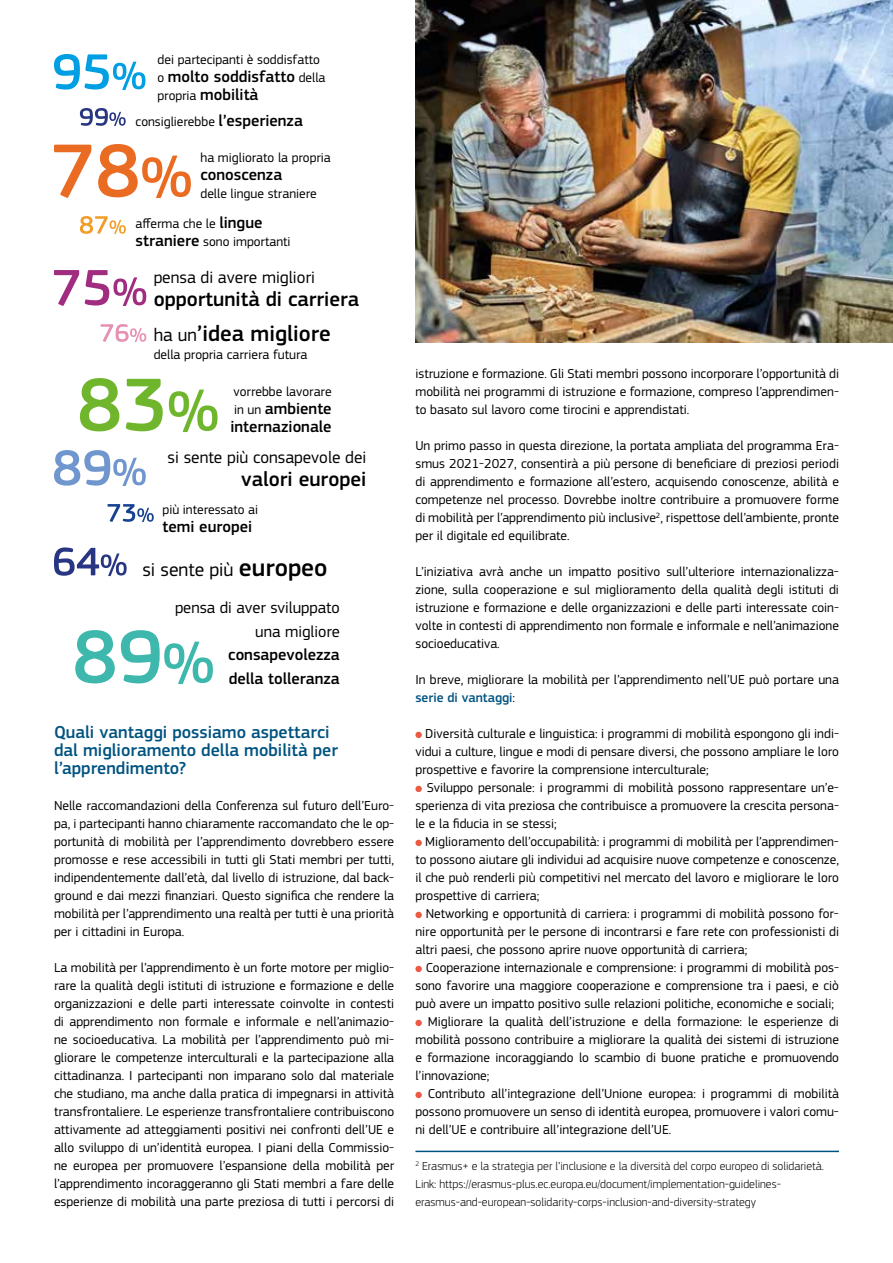
<style>
.page{position:relative;width:893px;height:1263px;background:#fff}
.page>*{position:absolute;margin:0;border:0;box-sizing:border-box;transform-origin:0 0}
.t1{font:500 22.8px "EC Square Sans Pro";color:#000}
.t2{font:500 21.15px "EC Square Sans Pro";color:#000}
.t3{font:19.5px "EC Square Sans Pro";color:#000}
.t4{font:500 18px/18px "EC Square Sans Pro";color:#005380}
.t5{font:17.25px "EC Square Sans Pro";color:#000}
.t6{font:500 16.5px/18px "EC Square Sans Pro";color:#000}
.t7{font:16.5px/23.7px "EC Square Sans Pro";color:#000;text-align:right}
.t8{font:13.5px/18px "EC Square Sans Pro";color:#000;text-align:justify}
.t9{font:300 12px/18px "EC Square Sans Pro";color:#000}
.s1{font-weight:400;font-size:13.5px}
.s2{font-weight:500;font-size:16.5px}
.s3{font-weight:400;font-size:18.75px}
.s4{font-weight:500;font-size:25.5px}
.s5{font-weight:500;color:#005380}
</style>
<div class="page">
<div style="left:415px;top:732px;width:7px;height:6px;background:#eb5a41;border-radius:50%"></div>
<div style="left:415px;top:786px;width:7px;height:6px;background:#eb5a41;border-radius:50%"></div>
<div style="left:415px;top:840px;width:7px;height:6px;background:#eb5a41;border-radius:50%"></div>
<div style="left:415px;top:912px;width:7px;height:6px;background:#eb5a41;border-radius:50%"></div>
<div style="left:415px;top:966px;width:7px;height:6px;background:#eb5a41;border-radius:50%"></div>
<div style="left:415px;top:1020px;width:7px;height:6px;background:#eb5a41;border-radius:50%"></div>
<div style="left:415px;top:1092px;width:7px;height:6px;background:#eb5a41;border-radius:50%"></div>
<img style="left:415px;top:0;width:478px;height:342px">
<hr style="left:415px;top:1151px;width:424px;height:1px;background:#005380">
<svg style="left:75px;top:630px;width:138px;height:54px"></svg>
<svg style="left:108px;top:504px;width:46px;height:18px"></svg>
<svg style="left:54px;top:450px;width:92px;height:36px"></svg>
<svg style="left:101px;top:324px;width:45px;height:18px"></svg>
<svg style="left:54px;top:270px;width:92px;height:36px"></svg>
<svg style="left:54px;top:144px;width:137px;height:54px"></svg>
<svg style="left:80px;top:108px;width:46px;height:18px"></svg>
<svg style="left:54px;top:54px;width:91px;height:36px"></svg>
<svg style="left:80px;top:216px;width:46px;height:18px"></svg>
<svg style="left:80px;top:378px;width:138px;height:54px"></svg>
<svg style="left:54px;top:547px;width:73px;height:29px"></svg>
<p class="t8" style="left:158px;top:51px;width:164px">dei partecipanti è soddisfatto</p>
<p class="t6" style="left:158px;top:68px;width:169px"><span class="s1">o</span> molto soddisfatto <span class="s1">della propria</span> mobilità</p>
<p class="t8" style="left:136px;top:113px;width:169px">consiglierebbe <span class="s2">l’esperienza</span></p>
<p class="t8" style="left:200px;top:149px;width:132px">ha migliorato la propria</p>
<p class="t6" style="left:200px;top:166px;width:83px">conoscenza</p>
<p class="t8" style="left:200px;top:185px;width:118px">delle lingue straniere</p>
<p class="t8" style="left:136px;top:215px;width:156px">afferma che le <span class="s2">lingue straniere</span> sono importanti</p>
<p class="t5" style="left:154px;top:267px;width:163px">pensa di avere migliori</p>
<h2 class="t2" style="left:154px;top:287px;width:207px">opportunità di carriera</h2>
<h1 class="t1" style="left:154px;top:320px;width:179px"><span class="s3">ha un</span>’idea migliore</h1>
<p class="t8" style="left:154px;top:346px;width:155px">della propria carriera futura</p>
<p class="t8" style="left:234px;top:383px;width:100px">vorrebbe lavorare</p>
<p class="t6" style="left:230px;top:400px;width:103px"><span class="s1">in un</span> ambiente internazionale</p>
<p class="t5" style="left:168px;top:447px;width:200px">si sente più consapevole dei</p>
<h2 class="t2" style="left:241px;top:467px;width:127px">valori europei</h2>
<p class="t8" style="left:163px;top:501px;width:97px">più interessato ai</p>
<p class="t6" style="left:163px;top:518px;width:91px">temi europei</p>
<h3 class="t3" style="left:142px;top:558px;width:187px">si sente più <span class="s4">europeo</span></h3>
<p class="t7" style="left:175px;top:596px;width:166px">pensa di aver sviluppato una migliore</p>
<p class="t6" style="left:228px;top:643px;width:113px;line-height:23.7px">consapevolezza della tolleranza</p>
<h3 class="t4" style="left:54px;top:723px;width:285px">Quali vantaggi possiamo aspettarci dal miglioramento della mobilità per l’apprendimento?</h3>
<p class="t8" style="left:54px;top:797px;width:342px">Nelle raccomandazioni della Conferenza sul futuro dell’Euro&shy;pa, i partecipanti hanno chiaramente raccomandato che le op&shy;portunità di mobilità per l’apprendimento dovrebbero essere promosse e rese accessibili in tutti gli Stati membri per tutti, indipendentemente dall’età, dal livello di istruzione, dal back&shy;ground e dai mezzi finanziari. Questo significa che rendere la mobilità per l’apprendimento una realtà per tutti è una priorità per i cittadini in Europa.</p>
<p class="t8" style="left:54px;top:959px;width:342px">La mobilità per l’apprendimento è un forte motore per miglio&shy;rare la qualità degli istituti di istruzione e formazione e delle organizzazioni e delle parti interessate coinvolte in contesti di apprendimento non formale e informale e nell’animazio&shy;ne socioeducativa. La mobilità per l’apprendimento può mi&shy;gliorare le competenze interculturali e la partecipazione alla cittadinanza. I partecipanti non imparano solo dal materiale che studiano, ma anche dalla pratica di impegnarsi in attività transfrontaliere. Le esperienze transfrontaliere contribuiscono attivamente ad atteggiamenti positivi nei confronti dell’UE e allo sviluppo di un’identità europea. I piani della Commissio&shy;ne europea per promuovere l’espansione della mobilità per l’apprendimento incoraggeranno gli Stati membri a fare delle esperienze di mobilità una parte preziosa di tutti i percorsi di</p>
<p class="t8" style="left:415px;top:365px;width:425px">istruzione e formazione. Gli Stati membri possono incorporare l’opportunità di mobilità nei programmi di istruzione e formazione, compreso l’apprendimen&shy;to basato sul lavoro come tirocini e apprendistati.</p>
<p class="t8" style="left:415px;top:437px;width:425px">Un primo passo in questa direzione, la portata ampliata del programma Era&shy;smus 2021-2027, consentirà a più persone di beneficiare di preziosi periodi di apprendimento e formazione all’estero, acquisendo conoscenze, abilità e competenze nel processo. Dovrebbe inoltre contribuire a promuovere forme di mobilità per l’apprendimento più inclusive<sup>2</sup>, rispettose dell’ambiente, pronte per il digitale ed equilibrate.</p>
<p class="t8" style="left:415px;top:563px;width:425px">L’iniziativa avrà anche un impatto positivo sull’ulteriore internazionalizza&shy;zione, sulla cooperazione e sul miglioramento della qualità degli istituti di istruzione e formazione e delle organizzazioni e delle parti interessate coin&shy;volte in contesti di apprendimento non formale e informale e nell’animazione socioeducativa.</p>
<p class="t8" style="left:415px;top:671px;width:425px">In breve, migliorare la mobilità per l’apprendimento nell’UE può portare una <span class="s5">serie di vantaggi</span>:</p>
<p class="t8" style="left:415px;top:725px;width:425px;text-indent:10px">Diversità culturale e linguistica: i programmi di mobilità espongono gli indi&shy;vidui a culture, lingue e modi di pensare diversi, che possono ampliare le loro prospettive e favorire la comprensione interculturale;</p>
<p class="t8" style="left:415px;top:779px;width:425px;text-indent:11px">Sviluppo personale: i programmi di mobilità possono rappresentare un’e&shy;sperienza di vita preziosa che contribuisce a promuovere la crescita persona&shy;le e la fiducia in se stessi;</p>
<p class="t8" style="left:415px;top:833px;width:425px;text-indent:10px">Miglioramento dell’occupabilità: i programmi di mobilità per l’apprendimen&shy;to possono aiutare gli individui ad acquisire nuove competenze e conoscenze, il che può renderli più competitivi nel mercato del lavoro e migliorare le loro prospettive di carriera;</p>
<p class="t8" style="left:415px;top:905px;width:425px;text-indent:10px">Networking e opportunità di carriera: i programmi di mobilità possono for&shy;nire opportunità per le persone di incontrarsi e fare rete con professionisti di altri paesi, che possono aprire nuove opportunità di carriera;</p>
<p class="t8" style="left:426px;top:959px;width:415px">Cooperazione internazionale e comprensione: i programmi di mobilità pos-</p>
<p class="t8" style="left:415px;top:977px;width:425px">sono favorire una maggiore cooperazione e comprensione tra i paesi, e ciò</p>
<p class="t8" style="left:415px;top:995px;width:420px">può avere un impatto positivo sulle relazioni politiche, economiche e sociali;</p>
<p class="t8" style="left:428px;top:1013px;width:413px">Migliorare la qualità dell’istruzione e della formazione: le esperienze di</p>
<p class="t8" style="left:415px;top:1031px;width:425px">mobilità possono contribuire a migliorare la qualità dei sistemi di istruzione</p>
<p class="t8" style="left:415px;top:1049px;width:425px">e formazione incoraggiando lo scambio di buone pratiche e promuovendo</p>
<p class="t8" style="left:415px;top:1067px;width:76px">l’innovazione;</p>
<p class="t8" style="left:428px;top:1085px;width:413px">Contributo all’integrazione dell’Unione europea: i programmi di mobilità</p>
<p class="t8" style="left:415px;top:1103px;width:425px">possono promuovere un senso di identità europea, promuovere i valori comu-</p>
<p class="t8" style="left:415px;top:1121px;width:257px">ni dell’UE e contribuire all’integrazione dell’UE.</p>
<p class="t9" style="left:415px;top:1157px;width:410px"><sup>2</sup> Erasmus+ e la strategia per l’inclusione e la diversità del corpo europeo di solidarietà.<br>Link: https://erasmus-plus.ec.europa.eu/document/implementation-guidelines&shy;erasmus-and-european-solidarity-corps-inclusion-and-diversity-strategy</p>
</div>
